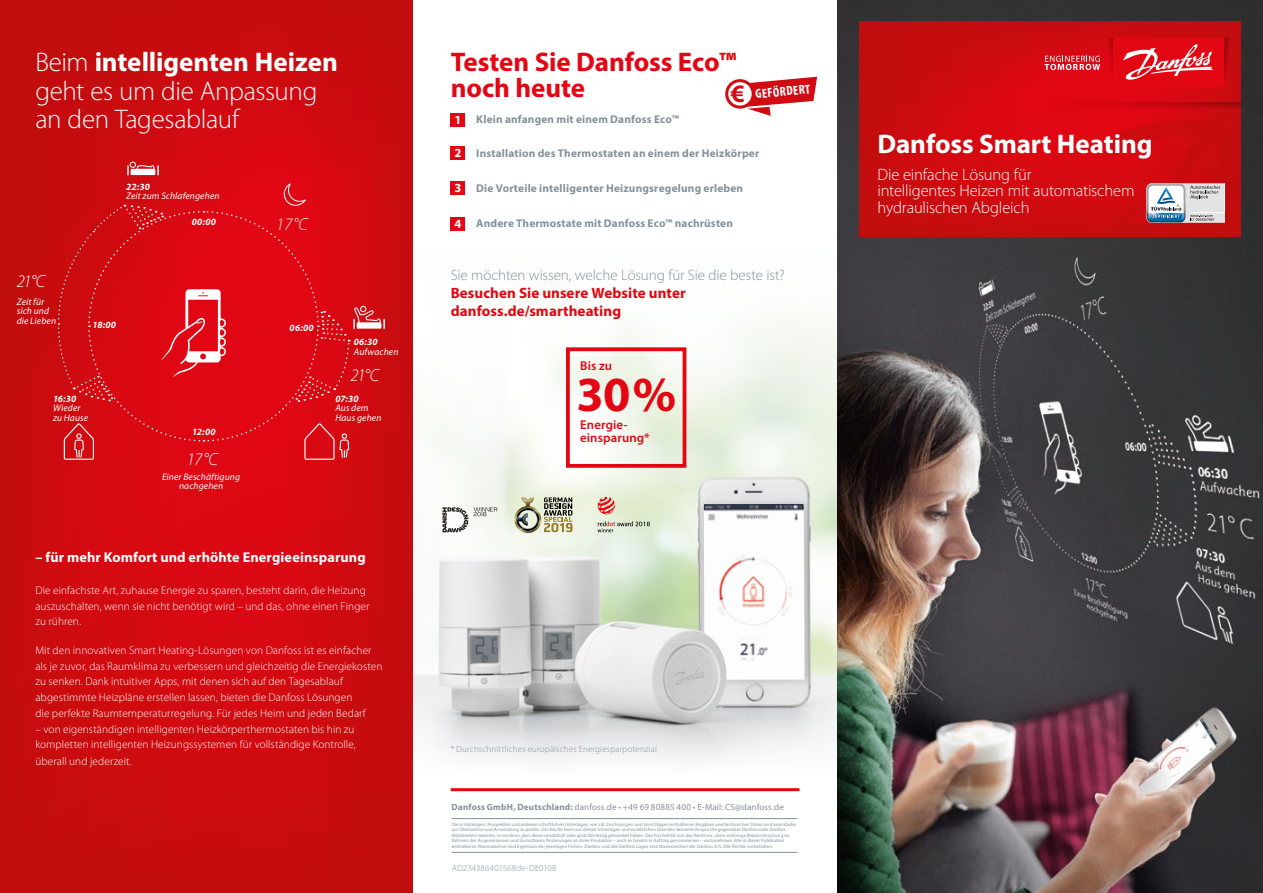
<style>
.page{position:relative;width:1263px;height:893px;background:#fff}
.page>*{position:absolute;margin:0;border:0;box-sizing:border-box;transform-origin:0 0}
.t1{font:700 49.2px "Myriad Pro";color:#e30613}
.t2{font:300 27px/28.5px "Myriad Pro";letter-spacing:-.015em;color:#fff}
.t3{font:700 27px/25.5px "Myriad Pro";letter-spacing:-.005em;color:#e30613}
.t4{font:700 27px "Myriad Pro";letter-spacing:-.005em;color:#fff}
.t5{font:700 25.2px "Myriad Pro";color:#d20a11}
.t6{font:italic 300 17.7px "Myriad Pro";letter-spacing:-.06em;color:#fff}
.t7{font:300 16.5px/16.5px "Myriad Pro";letter-spacing:-.01em;color:#fff}
.t8{font:700 15px/18px "Myriad Pro";letter-spacing:.005em;color:#e30613}
.t9{font:300 15px "Myriad Pro";letter-spacing:-.005em;color:#83929b}
.t10{font:700 14.25px "Myriad Pro";letter-spacing:.01em;color:#fff}
.t11{font:700 condensed 13.2px "Myriad Pro";color:#fff}
.t12{font:600 12.9px/12.8px "Myriad Pro";letter-spacing:.01em;color:#e30613}
.t13{font:700 12.45px "Myriad Pro";color:#fff}
.t14{font:300 11.25px/15.8px "Myriad Pro";letter-spacing:.005em;color:#fff}
.t15{font:700 11.25px "Myriad Pro";letter-spacing:.015em;color:#83929b}
.t16{font:italic 9.6px/9.6px "Myriad Pro";letter-spacing:.015em;color:#fff}
.t17{font:italic 700 9.6px "Myriad Pro";letter-spacing:.015em;color:#fff}
.t18{font:300 9px "Myriad Pro";letter-spacing:.015em;color:#83929b}
.t19{font:9px "Myriad Pro";letter-spacing:.015em;color:#83929b}
.t20{font:4.8px/5.4px "Myriad Pro";letter-spacing:.015em;color:#83929b}
.s1{font-weight:700}
</style>
<div class="page">
<img style="left:412px;top:248px;width:426px;height:645px">
<img style="left:704px;top:504px;width:100px;height:175px">
<img style="left:838px;top:0;width:425px;height:893px">
<svg style="left:859px;top:22px;width:382px;height:215px;background:#ce0a0f"></svg>
<div style="left:566px;top:347px;width:120px;height:121px;border:4px solid #e30613"></div>
<hr style="left:451px;top:788px;width:348px;height:3px;background:#e30613">
<div style="left:451px;top:113px;width:14px;height:13px;background:#e30613"></div>
<div style="left:451px;top:146px;width:14px;height:14px;background:#e30613"></div>
<div style="left:451px;top:182px;width:14px;height:13px;background:#e30613"></div>
<div style="left:451px;top:217px;width:14px;height:13px;background:#e30613"></div>
<div style="left:1113px;top:38px;width:112px;height:49px;background:#e30613"></div>
<svg style="left:1123px;top:44px;width:90px;height:36px"></svg>
<svg style="left:1029px;top:103px;width:212px;height:9px;background:#d10710"></svg>
<svg style="left:1225px;top:38px;width:8px;height:49px"></svg>
<svg style="left:1044px;top:38px;width:69px;height:49px;background:#dc1c25"></svg>
<hr style="left:452px;top:818px;width:345px;height:1px;background:#83929b">
<hr style="left:452px;top:852px;width:345px;height:1px;background:#83929b">
<svg style="left:597px;top:521px;width:53px;height:11px"></svg>
<svg style="left:598px;top:497px;width:17px;height:17px"></svg>
<svg style="left:474px;top:507px;width:23px;height:9px"></svg>
<svg style="left:442px;top:507px;width:26px;height:25px"></svg>
<img style="left:514px;top:497px;width:27px;height:36px">
<img style="left:516px;top:508px;width:23px;height:23px">
<svg style="left:522px;top:497px;width:12px;height:7px"></svg>
<img style="left:518px;top:510px;width:19px;height:19px">
<svg style="left:544px;top:497px;width:28px;height:35px"></svg>
<svg style="left:0;top:0;width:412px;height:893px;background:#cb0b0f"></svg>
<svg style="left:127px;top:162px;width:32px;height:13px"></svg>
<svg style="left:57px;top:182px;width:328px;height:278px;background:#da0e18"></svg>
<svg style="left:1100px;top:113px;width:141px;height:123px;background:#ca2c32"></svg>
<svg style="left:725px;top:77px;width:92px;height:39px"></svg>
<h2 class="t2" style="left:35px;top:48px;width:304px">Beim <span class="s1">intelligenten Heizen </span>geht es um die Anpassung an den Tagesablauf</h2>
<h3 class="t6" style="left:17px;top:271px;width:30px">21°C</h3>
<h3 class="t16" style="left:17px;top:296px;width:41px">Zeit für sich und die Lieben</h3>
<h3 class="t17" style="left:126px;top:180px;width:25px">22:30</h3>
<h3 class="t16" style="left:126px;top:191px;width:95px">Zeit zum Schlafengehen</h3>
<h3 class="t17" style="left:192px;top:216px;width:26px">00:00</h3>
<h3 class="t17" style="left:92px;top:319px;width:25px">18:00</h3>
<h3 class="t17" style="left:53px;top:392px;width:25px">16:30</h3>
<h3 class="t16" style="left:53px;top:403px;width:37px">Wieder zu Hause</h3>
<h3 class="t17" style="left:192px;top:425px;width:25px">12:00</h3>
<h3 class="t6" style="left:187px;top:448px;width:33px">17°C</h3>
<h3 class="t16" style="left:162px;top:471px;width:79px;text-align:center">Einer Beschäftigung nachgehen</h3>
<h3 class="t6" style="left:277px;top:213px;width:33px">17°C</h3>
<h3 class="t17" style="left:290px;top:321px;width:26px">06:00</h3>
<h3 class="t17" style="left:354px;top:336px;width:25px">06:30</h3>
<h3 class="t16" style="left:354px;top:347px;width:46px">Aufwachen</h3>
<h3 class="t6" style="left:350px;top:364px;width:30px">21°C</h3>
<h3 class="t17" style="left:335px;top:392px;width:25px">07:30</h3>
<h3 class="t16" style="left:335px;top:403px;width:48px">Aus dem<br>Haus gehen</h3>
<h3 class="t10" style="left:35px;top:548px;width:332px">– für mehr Komfort und erhöhte Energieeinsparung</h3>
<h3 class="t14" style="left:35px;top:582px;width:336px">Die einfachste Art, zuhause Energie zu sparen, besteht darin, die Heizung auszuschalten, wenn sie nicht benötigt wird – und das, ohne einen Finger zu rühren.</h3>
<p class="t14" style="left:35px;top:642px;width:348px">Mit den innovativen Smart Heating-Lösungen von Danfoss ist es einfacher als je zuvor, das Raumklima zu verbessern und gleichzeitig die Energiekosten zu senken. Dank intuitiver Apps, mit denen sich auf den Tagesablauf abgestimmte Heizpläne erstellen lassen, bieten die Danfoss Lösungen<br>die perfekte Raumtemperaturregelung. Für jedes Heim und jeden Bedarf</p>
<h3 class="t14" style="left:35px;top:721px;width:322px;line-height:16.2px;text-align:justify">– von eigenständigen intelligenten Heizkörperthermostaten bis hin zu kompletten intelligenten Heizungssystemen für vollständige Kontrolle, überall und jederzeit.</h3>
<h2 class="t3" style="left:451px;top:49px;width:287px">Testen Sie Danfoss Eco™ noch heute</h2>
<h3 class="t5" style="left:731px;top:77px;width:15px">€</h3>
<h3 class="t11" style="left:754px;top:86px;width:57px;rotate:-6deg">GEFÖRDERT</h3>
<h3 class="t13" style="left:454px;top:111px;width:8px">1</h3>
<h3 class="t13" style="left:454px;top:144px;width:8px">2</h3>
<h3 class="t13" style="left:454px;top:180px;width:8px">3</h3>
<h3 class="t13" style="left:454px;top:215px;width:8px">4</h3>
<h3 class="t15" style="left:476px;top:112px;width:204px">Klein anfangen mit einem Danfoss Eco™</h3>
<h3 class="t15" style="left:476px;top:146px;width:285px">Installation des Thermostaten an einem der Heizkörper</h3>
<h3 class="t15" style="left:476px;top:181px;width:268px">Die Vorteile intelligenter Heizungsregelung erleben</h3>
<h3 class="t15" style="left:476px;top:216px;width:258px">Andere Thermostate mit Danfoss Eco™ nachrüsten</h3>
<h3 class="t9" style="left:451px;top:266px;width:336px">Sie möchten wissen, welche Lösung für Sie die beste ist?</h3>
<h3 class="t8" style="left:451px;top:283px;width:237px">Besuchen Sie unsere Website unter danfoss.de/smartheating</h3>
<h3 class="t12" style="left:580px;top:359px;width:34px">Bis zu</h3>
<h1 class="t1" style="left:576px;top:363px;width:101px">30%</h1>
<h3 class="t12" style="left:580px;top:418px;width:71px">Energie&shy;einsparung*</h3>
<h3 class="t18" style="left:451px;top:744px;width:208px">* Durchschnittliches europäisches Energiesparpotenzial</h3>
<h3 class="t19" style="left:452px;top:801px;width:334px"><span class="s1">Danfoss GmbH, Deutschland:</span> danfoss.de • +49 69 80885 400 • E-Mail: CS@danfoss.de</h3>
<p class="t20" style="left:452px;top:822px;width:346px">Die in Katalogen, Prospekten und anderen schriftlichen Unterlagen, wie z.B. Zeichnungen und Vorschlägen enthaltenen Angaben und technischen Daten sind vom Käufer vor Übernahme und Anwendung zu prüfen. Der Käufer kann aus diesen Unterlagen und zusätzlichen Diensten keinerlei Ansprüche gegenüber Danfoss oder Danfoss Mitarbeitern ableiten, es sei denn, dass diese vorsätzlich oder grob fahrlässig gehandelt haben. Danfoss behält sich das Recht vor, ohne vorherige Bekanntmachung im Rahmen des Angemessenen und Zumutbaren Änderungen an ihren Produkten – auch an bereits in Auftrag genommenen – vorzunehmen. Alle in dieser Publikation enthaltenen Warenzeichen sind Eigentum der jeweiligen Firmen. Danfoss und alle Danfoss Logos sind Warenzeichen der Danfoss A/S. Alle Rechte vorbehalten.</p>
<h3 class="t18" style="left:452px;top:863px;width:106px">AD234386401568de-DE0108</h3>
<h2 class="t4" style="left:877px;top:127px;width:277px">Danfoss Smart Heating</h2>
<h3 class="t7" style="left:877px;top:166px;width:259px">Die einfache Lösung für<br>intelligentes Heizen mit automatischem hydraulischen Abgleich</h3>
</div>
